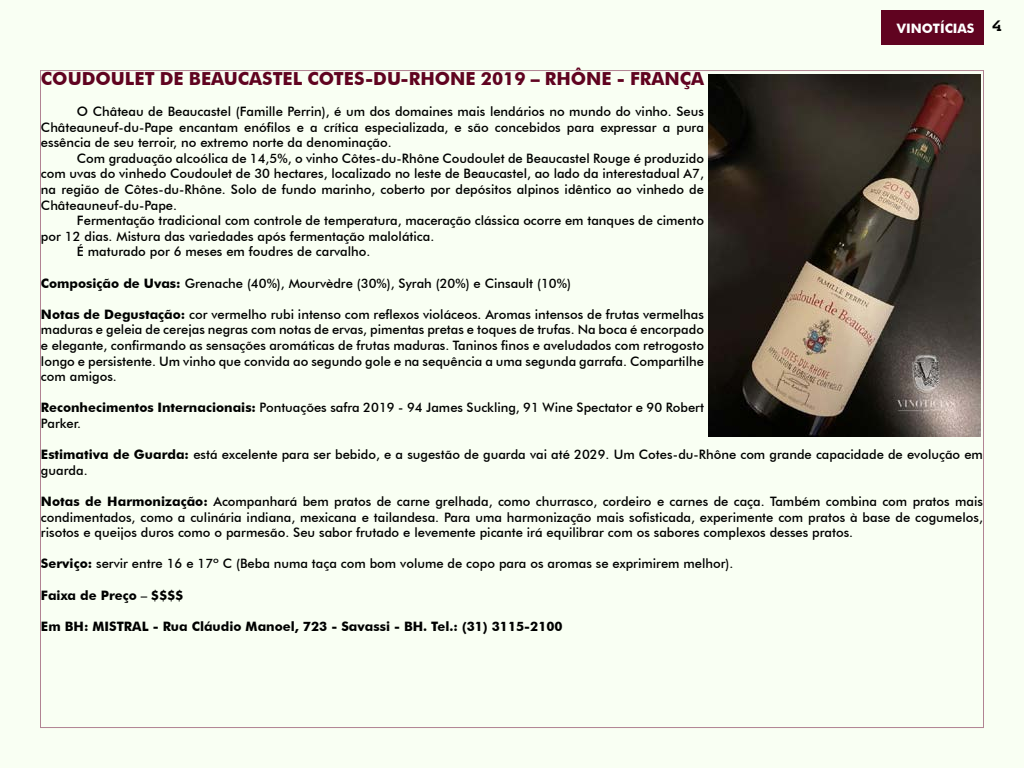
<style>
.page{position:relative;width:1024px;height:768px;background:#f9fff3}
.page>*{position:absolute;margin:0;border:0;box-sizing:border-box;transform-origin:0 0}
.t1{font:700 18px "Futura BT";color:#600320}
.t2{font:500 13px/15.6px "Futura BT";color:#000;text-align:justify}
.t3{font:700 13px "Futura BT";color:#000}
.t4{font:700 13px "Futura BT";color:#fff}
.s1{font-weight:700}
.s2{font-weight:500}
</style>
<div class="page">
<div style="left:882px;top:10px;width:102px;height:34px;background:#600320"></div>
<img style="left:708px;top:74px;width:272px;height:363px">
<p class="t4" style="left:897px;top:21px;width:106px">VINOTÍCIAS <sup>4</sup></p>
<h1 class="t1" style="left:41px;top:67px;width:665px">COUDOULET DE BEAUCASTEL COTES-DU-RHONE 2019 – RHÔNE - FRANÇA</h1>
<p class="t2" style="left:41px;top:103px;width:664px;text-indent:36px">O Château de Beaucastel (Famille Perrin), é um dos domaines mais lendários no mundo do vinho. Seus Châteauneuf-du-Pape encantam enófilos e a crítica especializada, e são concebidos para expressar a pura essência de seu terroir, no extremo norte da denominação.</p>
<p class="t2" style="left:41px;top:150px;width:665px;text-indent:36px">Com graduação alcoólica de 14,5%, o vinho Côtes-du-Rhône Coudoulet de Beaucastel Rouge é produzido com uvas do vinhedo Coudoulet de 30 hectares, localizado no leste de Beaucastel, ao lado da interestadual A7, na região de Côtes-du-Rhône. Solo de fundo marinho, coberto por depósitos alpinos idêntico ao vinhedo de Châteauneuf-du-Pape.</p>
<p class="t2" style="left:77px;top:213px;width:628px">Fermentação tradicional com controle de temperatura, maceração clássica ocorre em tanques de cimento</p>
<p class="t2" style="left:41px;top:228px;width:395px">por 12 dias. Mistura das variedades após fermentação malolática.</p>
<p class="t2" style="left:77px;top:244px;width:295px">É maturado por 6 meses em foudres de carvalho.</p>
<p class="t2" style="left:41px;top:275px;width:532px"><span class="s1">Composição de Uvas:</span> Grenache (40%), Mourvèdre (30%), Syrah (20%) e Cinsault (10%)</p>
<p class="t2" style="left:41px;top:306px;width:664px"><span class="s1">Notas de Degustação:</span> cor vermelho rubi intenso com reflexos violáceos. Aromas intensos de frutas vermelhas maduras e geleia de cerejas negras com notas de ervas, pimentas pretas e toques de trufas. Na boca é encorpado e elegante, confirmando as sensações aromáticas de frutas maduras. Taninos finos e aveludados com retrogosto longo e persistente. Um vinho que convida ao segundo gole e na sequência a uma segunda garrafa. Compartilhe com amigos.</p>
<p class="t2" style="left:41px;top:400px;width:664px"><span class="s1">Reconhecimentos Internacionais:</span> Pontuações safra 2019 - 94 James Suckling, 91 Wine Spectator e 90 Robert<br>Parker.</p>
<p class="t2" style="left:41px;top:447px;width:943px"><span class="s1">Estimativa de Guarda:</span> está excelente para ser bebido, e a sugestão de guarda vai até 2029. Um Cotes-du-Rhône com grande capacidade de evolução em guarda.</p>
<p class="t2" style="left:41px;top:493px;width:944px"><span class="s1">Notas de Harmonização:</span> Acompanhará bem pratos de carne grelhada, como churrasco, cordeiro e carnes de caça. Também combina com pratos mais condimentados, como a culinária indiana, mexicana e tailandesa. Para uma harmonização mais sofisticada, experimente com pratos à base de cogumelos, risotos e queijos duros como o parmesão. Seu sabor frutado e levemente picante irá equilibrar com os sabores complexos desses pratos.</p>
<p class="t2" style="left:41px;top:556px;width:694px"><span class="s1">Serviço:</span> servir entre 16 e 17º C (Beba numa taça com bom volume de copo para os aromas se exprimirem melhor).</p>
<p class="t3" style="left:41px;top:587px;width:144px">Faixa de Preço <span class="s2">–</span> $$$$</p>
<p class="t3" style="left:41px;top:618px;width:523px">Em BH: MISTRAL - Rua Cláudio Manoel, 723 - Savassi - BH. Tel.: (31) 3115-2100</p>
</div>
